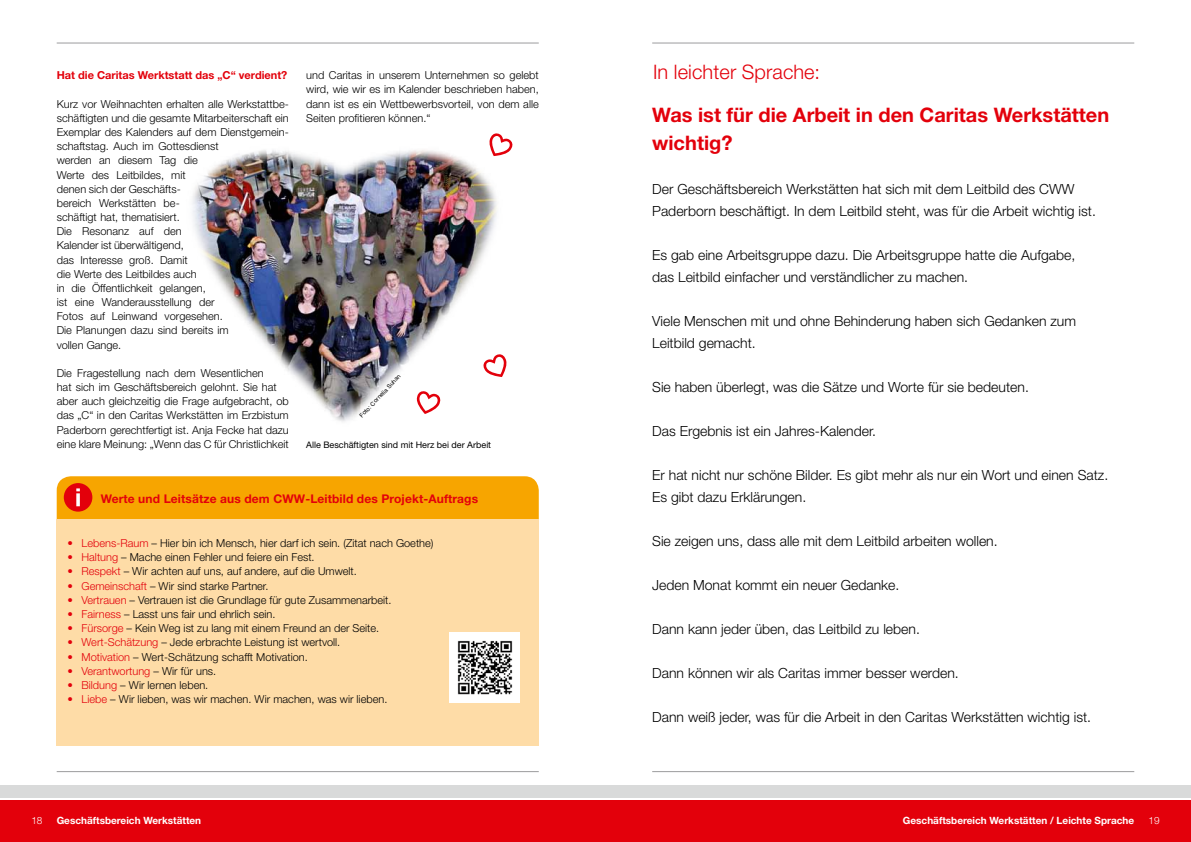
<style>
.page{position:relative;width:1191px;height:842px;background:#fff}
.page>*{position:absolute;margin:0;border:0;box-sizing:border-box;transform-origin:0 0}
.t1{font:700 20px "Helvetica Neue LT Std";color:#e3000b}
.t2{font:300 20px "Helvetica Neue LT Std";letter-spacing:.005em;color:#e3000b}
.t3{font:300 14px/22px "Helvetica Neue LT Std";color:#000}
.t4{font:700 12px "Helvetica Neue LT Std";letter-spacing:.01em;color:#e3000b}
.t5{font:300 11px/14.2px "Helvetica Neue LT Std";color:#000}
.t6{font:700 11px "Helvetica Neue LT Std";color:#e3000b}
.t7{font:300 11px "Helvetica Neue LT Std";color:#e3000b}
.t8{font:700 10px "Helvetica Neue LT Std";color:#fff}
.t9{font:300 10px "Helvetica Neue LT Std";color:#fff}
.t10{font:9px "Helvetica Neue LT Std";color:#000}
.t11{font:6px "Helvetica Neue LT Std";color:#000}
.s1{color:#e3000b}
.s2{color:#000}
</style>
<div class="page">
<svg style="left:489px;top:133px;width:24px;height:12px"></svg>
<div style="left:0;top:799px;width:595px;height:43px;background:#e3000b"></div>
<div style="left:595px;top:799px;width:596px;height:43px;background:#e3000b"></div>
<div style="left:0;top:785px;width:595px;height:15px;background:#d9dada"></div>
<div style="left:595px;top:785px;width:596px;height:15px;background:#d9dada"></div>
<hr style="left:0;top:798px;width:1191px;height:2px;background:#fff">
<hr style="left:652px;top:43px;width:482px;height:1px;background:#9c9c9d">
<img style="left:192px;top:145px;width:321px;height:277px">
<hr style="left:57px;top:771px;width:482px;height:1px;background:#9c9c9d">
<hr style="left:652px;top:771px;width:482px;height:1px;background:#9c9c9d">
<hr style="left:57px;top:43px;width:482px;height:1px;background:#9c9c9d">
<div style="left:57px;top:476px;width:482px;height:105px;background:#f7a500;border-radius:14px"></div>
<div style="left:57px;top:519px;width:482px;height:227px;background:#fedca7"></div>
<div style="left:64px;top:483px;width:28px;height:29px;background:#e3000b;border-radius:50%"></div>
<svg style="left:76px;top:488px;width:4px;height:18px"></svg>
<div style="left:449px;top:632px;width:71px;height:71px;background:#fff"></div>
<img style="left:457px;top:640px;width:56px;height:55px">
<p class="t6" style="left:57px;top:69px;width:232px">Hat die Caritas Werktstatt das „C“ verdient?</p>
<p class="t5" style="left:57px;top:96px;width:234px">Kurz vor Weihnachten erhalten alle Werkstattbe&shy;schäftigten und die gesamte Mitarbeiterschaft ein<br>Exemplar des Kalenders auf dem Dienstgemein&shy;schaftstag. Auch im Gottesdienst<br>werden an diesem Tag die<br>Werte des Leitbildes, mit<br>denen sich der Geschäfts-<br>bereich Werkstätten be-<br>schäftigt hat, thematisiert.<br>Die Resonanz auf den<br>Kalender ist überwältigend,<br>das Interesse groß. Damit<br>die Werte des Leitbildes auch<br>in die Öffentlichkeit gelangen,<br>ist eine Wanderausstellung der<br>Fotos auf Leinwand vorgesehen.<br>Die Planungen dazu sind bereits im<br>vollen Gange.</p>
<p class="t5" style="left:57px;top:366px;width:234px">Die Fragestellung nach dem Wesentlichen<br>hat sich im Geschäftsbereich gelohnt. Sie hat aber auch gleichzeitig die Frage aufgebracht, ob das „C“ in den Caritas Werkstätten im Erzbistum Paderborn gerechtfertigt ist. Anja Fecke hat dazu eine klare Meinung: „Wenn das C für Christlichkeit</p>
<p class="t5" style="left:306px;top:68px;width:234px;text-align:justify">und Caritas in unserem Unternehmen so gelebt wird, wie wir es im Kalender beschrieben haben, dann ist es ein Wettbewerbsvorteil, von dem alle Seiten profitieren können.“</p>
<p class="t11" style="left:358px;top:414px;width:58px;rotate:-47deg">Foto: Cornelia Suhan</p>
<p class="t10" style="left:306px;top:439px;width:186px">Alle Beschäftigten sind mit Herz bei der Arbeit</p>
<p class="t4" style="left:101px;top:491px;width:379px">Werte und Leitsätze aus dem CWW-Leitbild des Projekt-Auftrags</p>
<p class="t5" style="left:67px;top:536px;width:368px"><span class="s1">• Lebens-Raum</span> – Hier bin ich Mensch, hier darf ich sein. (Zitat nach Goethe)</p>
<p class="t5" style="left:67px;top:550px;width:249px"><span class="s1">• Haltung</span> – Mache einen Fehler und feiere ein Fest.</p>
<p class="t5" style="left:67px;top:564px;width:291px"><span class="s1">• Respekt</span> – Wir achten auf uns, auf andere, auf die Umwelt.</p>
<p class="t5" style="left:67px;top:578px;width:203px"><span class="s1">• Gemeinschaft</span> – Wir sind starke Partner.</p>
<p class="t5" style="left:67px;top:593px;width:326px"><span class="s1">• Vertrauen</span> – Vertrauen ist die Grundlage für gute Zusammenarbeit.</p>
<p class="t5" style="left:67px;top:607px;width:210px"><span class="s1">• Fairness</span> – Lasst uns fair und ehrlich sein.</p>
<p class="t5" style="left:67px;top:621px;width:313px"><span class="s1">• Fürsorge</span> – Kein Weg ist zu lang mit einem Freund an der Seite.</p>
<p class="t5" style="left:67px;top:635px;width:274px"><span class="s1">• Wert-Schätzung</span> – Jede erbrachte Leistung ist wertvoll.</p>
<p class="t5" style="left:67px;top:649px;width:242px"><span class="s1">• Motivation</span> – Wert-Schätzung schafft Motivation.</p>
<p class="t7" style="left:67px;top:664px;width:150px">• Verantwortung <span class="s2">– Wir für uns.</span></p>
<p class="t5" style="left:67px;top:678px;width:142px"><span class="s1">• Bildung</span> – Wir lernen leben.</p>
<p class="t5" style="left:67px;top:692px;width:321px"><span class="s1">• Liebe</span> – Wir lieben, was wir machen. Wir machen, was wir lieben.</p>
<h1 class="t2" style="left:653px;top:60px;width:169px">In leichter Sprache:</h1>
<h1 class="t1" style="left:652px;top:102px;width:458px">Was ist für die Arbeit in den Caritas Werkstätten</h1>
<h1 class="t1" style="left:652px;top:131px;width:82px">wichtig?</h1>
<p class="t3" style="left:652px;top:178px;width:445px">Der Geschäftsbereich Werkstätten hat sich mit dem Leitbild des CWW<br>Paderborn beschäftigt. In dem Leitbild steht, was für die Arbeit wichtig ist.</p>
<p class="t3" style="left:652px;top:244px;width:424px">Es gab eine Arbeitsgruppe dazu. Die Arbeitsgruppe hatte die Aufgabe, das Leitbild einfacher und verständlicher zu machen.</p>
<p class="t3" style="left:652px;top:310px;width:425px">Viele Menschen mit und ohne Behinderung haben sich Gedanken zum<br>Leitbild gemacht.</p>
<p class="t3" style="left:652px;top:376px;width:378px">Sie haben überlegt, was die Sätze und Worte für sie bedeuten.</p>
<p class="t3" style="left:652px;top:420px;width:225px">Das Ergebnis ist ein Jahres-Kalender.</p>
<p class="t3" style="left:652px;top:464px;width:457px">Er hat nicht nur schöne Bilder. Es gibt mehr als nur ein Wort und einen Satz.<br>Es gibt dazu Erklärungen.</p>
<p class="t3" style="left:652px;top:530px;width:347px">Sie zeigen uns, dass alle mit dem Leitbild arbeiten wollen.</p>
<p class="t3" style="left:652px;top:574px;width:249px">Jeden Monat kommt ein neuer Gedanke.</p>
<p class="t3" style="left:652px;top:618px;width:269px">Dann kann jeder üben, das Leitbild zu leben.</p>
<p class="t3" style="left:652px;top:662px;width:308px">Dann können wir als Caritas immer besser werden.</p>
<p class="t3" style="left:652px;top:706px;width:440px">Dann weiß jeder, was für die Arbeit in den Caritas Werkstätten wichtig ist.</p>
<p class="t9" style="left:31px;top:815px;width:13px">18</p>
<p class="t8" style="left:903px;top:815px;width:233px">Geschäftsbereich Werkstätten / Leichte Sprache</p>
<p class="t9" style="left:1148px;top:815px;width:13px">19</p>
<p class="t8" style="left:57px;top:815px;width:146px">Geschäftsbereich Werkstätten</p>
</div>
